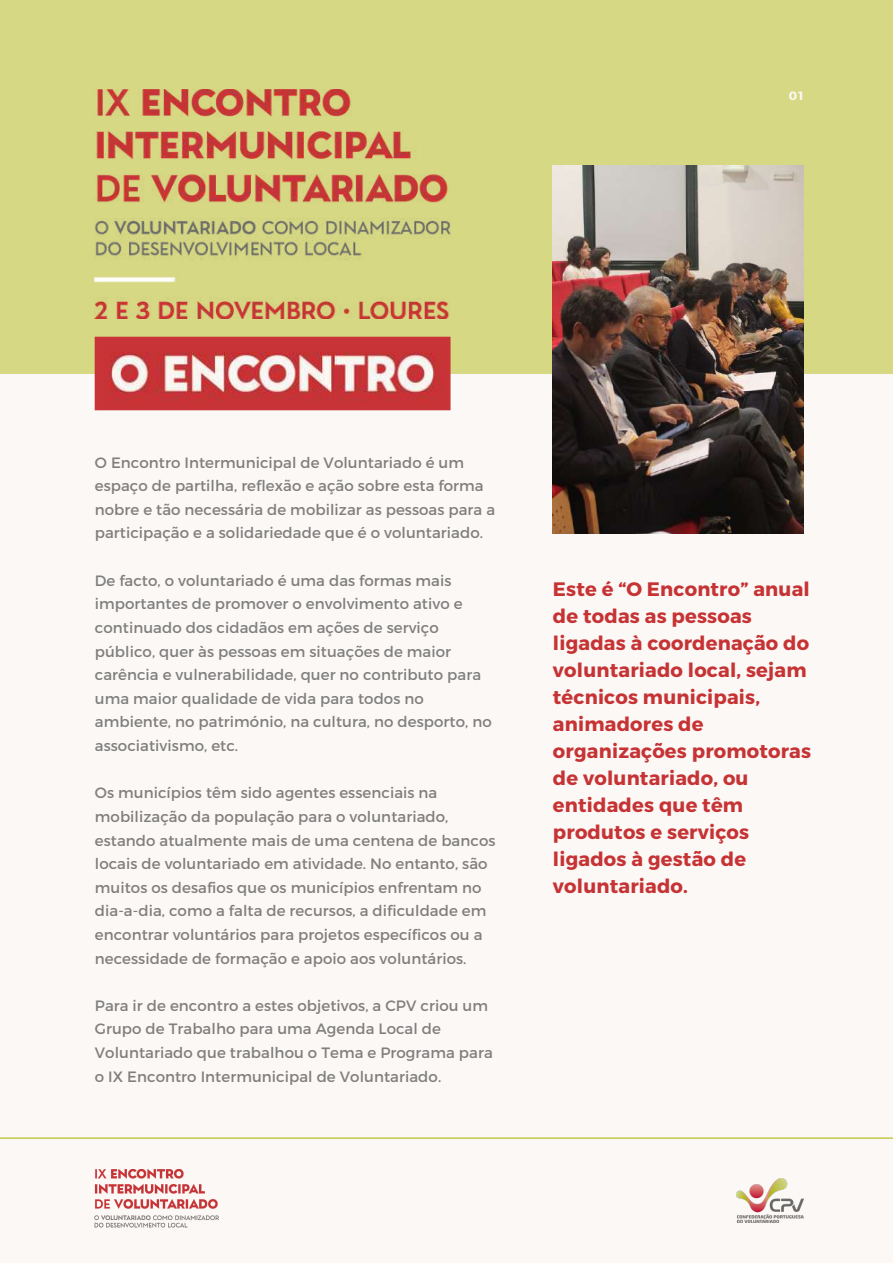
<style>
.page{position:relative;width:893px;height:1264px;background:#fff}
.page>*{position:absolute;margin:0;border:0;box-sizing:border-box;transform-origin:0 0}
.t1{font:700 19.5px/27px "Montserrat";letter-spacing:.01em;color:#c63335}
.t2{font:15px/23.5px "Montserrat";letter-spacing:.005em;color:#7f7f7f}
.t3{font:700 12px "Montserrat";color:#fcf8f5}
</style>
<div class="page">
<div style="left:0;top:0;width:892px;height:1262px;background:#fcf8f5"></div>
<div style="left:0;top:0;width:892px;height:373px;background:#d6d884"></div>
<img style="left:553px;top:166px;width:250px;height:367px">
<img style="left:95px;top:337px;width:355px;height:73px">
<img style="left:95px;top:89px;width:355px;height:230px">
<hr style="left:0;top:1137px;width:892px;height:1px;background:#b0b913">
<img style="left:95px;top:1169px;width:123px;height:59px">
<img style="left:736px;top:1178px;width:67px;height:44px">
<p class="t3" style="left:788px;top:88px;width:16px">01</p>
<p class="t2" style="left:95px;top:450px;width:402px">O Encontro Intermunicipal de Voluntariado é um espaço de partilha, reflexão e ação sobre esta forma nobre e tão necessária de mobilizar as pessoas para a participação e a solidariedade que é o voluntariado.</p>
<p class="t2" style="left:95px;top:568px;width:398px">De facto, o voluntariado é uma das formas mais importantes de promover o envolvimento ativo e continuado dos cidadãos em ações de serviço público, quer às pessoas em situações de maior carência e vulnerabilidade, quer no contributo para uma maior qualidade de vida para todos no ambiente, no património, na cultura, no desporto, no associativismo, etc.</p>
<p class="t2" style="left:95px;top:780px;width:402px">Os municípios têm sido agentes essenciais na mobilização da população para o voluntariado, estando atualmente mais de uma centena de bancos locais de voluntariado em atividade. No entanto, são muitos os desafios que os municípios enfrentam no dia-a-dia, como a falta de recursos, a dificuldade em encontrar voluntários para projetos específicos ou a necessidade de formação e apoio aos voluntários.</p>
<p class="t2" style="left:95px;top:992px;width:399px">Para ir de encontro a estes objetivos, a CPV criou um Grupo de Trabalho para uma Agenda Local de Voluntariado que trabalhou o Tema e Programa para o IX Encontro Intermunicipal de Voluntariado.</p>
<p class="t1" style="left:553px;top:574px;width:260px">Este é “O Encontro” anual de todas as pessoas ligadas à coordenação do voluntariado local, sejam técnicos municipais, animadores de organizações promotoras de voluntariado, ou entidades que têm produtos e serviços ligados à gestão de voluntariado.</p>
</div>
